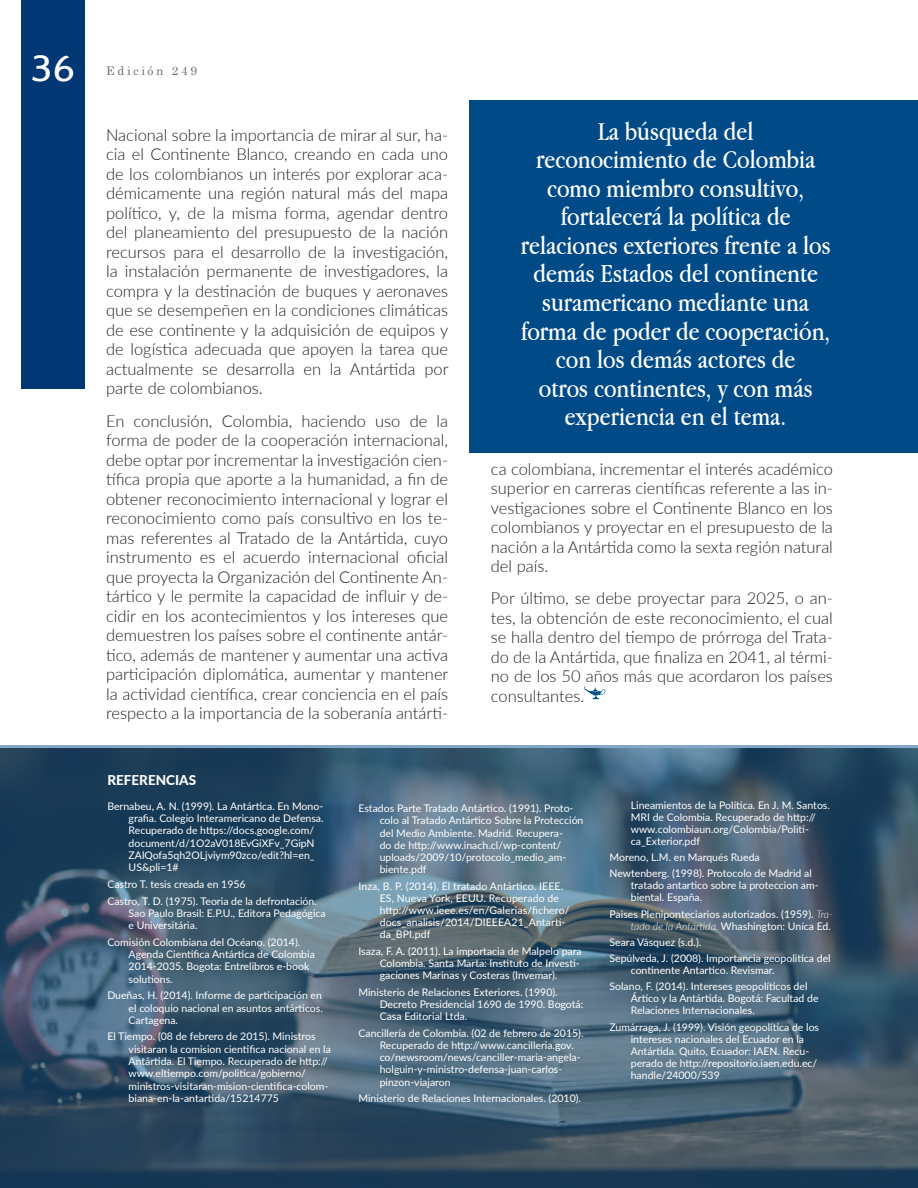
<style>
.page{position:relative;width:918px;height:1188px;background:#fff}
.page>*{position:absolute;margin:0;border:0;box-sizing:border-box;transform-origin:0 0}
.t1{font:36px "Cabin";color:#fff;scale:1.1 1}
.destacado_1{font:27px/28.5px "Apple Garamond";color:#fff;text-align:center}
.Parrafo{font:300 16.5px/19.5px "Lato";color:#231f20;text-align:justify}
.Titulo_-_referencias{font:800 13.5px "Lato";color:#fff}
.t2{font:12px "Century";letter-spacing:.22em;color:#6c6d70}
.txt-_referencia{font:10.5px/12.3px "Lato";color:#fff}
.s1{font-weight:300;font-style:italic}
</style>
<div class="page">
<svg style="left:0;top:745px;width:918px;height:443px;background:#3f5a6f"></svg>
<svg style="left:584px;top:686px;width:21px;height:13px"></svg>
<div style="left:470px;top:100px;width:448px;height:352px;background:#004b87"></div>
<div style="left:21px;top:0;width:64px;height:389px;background:#013874"></div>
<h1 class="t1" style="left:31px;top:46px;width:42px">36</h1>
<p class="t2" style="left:106px;top:61px;width:93px">Edición 249</p>
<p class="Parrafo" style="left:106px;top:125px;width:344px">Nacional sobre la importancia de mirar al sur, ha&shy;cia el Continente Blanco, creando en cada uno de los colombianos un interés por explorar aca&shy;démicamente una región natural más del mapa político, y, de la misma forma, agendar dentro del planeamiento del presupuesto de la nación recursos para el desarrollo de la investigación, la instalación permanente de investigadores, la compra y la destinación de buques y aeronaves que se desempeñen en la condiciones climáticas de ese continente y la adquisición de equipos y de logística adecuada que apoyen la tarea que actualmente se desarrolla en la Antártida por parte de colombianos.</p>
<p class="Parrafo" style="left:106px;top:410px;width:344px">En conclusión, Colombia, haciendo uso de la forma de poder de la cooperación internacional, debe optar por incrementar la investigación cien&shy;tífica propia que aporte a la humanidad, a fin de obtener reconocimiento internacional y lograr el reconocimiento como país consultivo en los te&shy;mas referentes al Tratado de la Antártida, cuyo instrumento es el acuerdo internacional oficial que proyecta la Organización del Continente An&shy;tártico y le permite la capacidad de influir y de&shy;cidir en los acontecimientos y los intereses que demuestren los países sobre el continente antár&shy;tico, además de mantener y aumentar una activa participación diplomática, aumentar y mantener la actividad científica, crear conciencia en el país respecto a la importancia de la soberanía antárti-</p>
<p class="destacado_1" style="left:521px;top:116px;width:311px">La búsqueda del reconocimiento de Colombia como miembro consultivo, fortalecerá la política de relaciones exteriores frente a los demás Estados del continente suramericano mediante una forma de poder de cooperación, con los demás actores de<br>otros continentes, y con más experiencia en el tema.</p>
<p class="Parrafo" style="left:491px;top:458px;width:344px">ca colombiana, incrementar el interés académico superior en carreras científicas referente a las in&shy;vestigaciones sobre el Continente Blanco en los colombianos y proyectar en el presupuesto de la nación a la Antártida como la sexta región natural del país.</p>
<p class="Parrafo" style="left:491px;top:588px;width:344px">Por último, se debe proyectar para 2025, o an&shy;tes, la obtención de este reconocimiento, el cual se halla dentro del tiempo de prórroga del Trata&shy;do de la Antártida, que finaliza en 2041, al térmi&shy;no de los 50 años más que acordaron los países consultantes.</p>
<p class="Titulo_-_referencias" style="left:107px;top:770px;width:90px">REFERENCIAS</p>
<p class="txt-_referencia" style="left:129px;top:799px;width:197px;text-indent:-21px">Bernabeu, A. N. (1999). La Antártica. En Mono&shy;grafia. Colegio Interamericano de Defensa.<br>Recuperado de https://docs.google.com/ document/d/1O2aV018EvGiXFv_7GipN ZAlQofa5qh2OLjviym90zco/edit?hl=en_ US&amp;pli=1#</p>
<p class="txt-_referencia" style="left:107px;top:878px;width:140px">Castro T. tesis creada en 1956</p>
<p class="txt-_referencia" style="left:129px;top:894px;width:199px;text-indent:-21px">Castro, T. D. (1975). Teoria de la defrontación.<br>Sao Paulo Brasil: E.P.U., Editora Pedagógica e Universitária.</p>
<p class="txt-_referencia" style="left:129px;top:935px;width:188px;text-indent:-21px">Comisión Colombiana del Océano. (2014).<br>Agenda Cientifica Antártica de Colombia 2014-2035. Bogota: Entrelibros e-book solutions.</p>
<p class="txt-_referencia" style="left:129px;top:989px;width:196px;text-align:justify;text-indent:-21px">Dueñas, H. (2014). Informe de participación en el coloquio nacional en asuntos antárticos.<br>Cartagena.</p>
<p class="txt-_referencia" style="left:129px;top:1030px;width:204px;text-indent:-21px">El Tiempo. (08 de febrero de 2015). Ministros visitaran la comision cientifica nacional en la Antártida. El Tiempo. Recuperado de http:// www.eltiempo.com/politica/gobierno/ ministros-visitaran-mision-cientifica-colom&shy;biana-en-la-antartida/15214775</p>
<p class="txt-_referencia" style="left:380px;top:802px;width:205px;text-indent:-21px">Estados Parte Tratado Antártico. (1991). Proto&shy;colo al Tratado Antártico Sobre la Protección del Medio Ambiente. Madrid. Recupera-<br>do de http://www.inach.cl/wp-content/ uploads/2009/10/protocolo_medio_am&shy;biente.pdf</p>
<p class="txt-_referencia" style="left:380px;top:879px;width:191px;text-indent:-21px">Inza, B. P. (2014). El tratado Antártico. IEEE.<br>ES, Nueva York, EEUU. Recuperado de http://www.ieee.es/en/Galerias/fichero/ docs_analisis/2014/DIEEEA21_Antarti&shy;da_BPI.pdf</p>
<p class="txt-_referencia" style="left:380px;top:945px;width:204px;text-indent:-21px">Isaza, F. A. (2011). La importacia de Malpelo para<br>Colombia. Santa Marta: Instituto de Investi&shy;gaciones Marinas y Costeras (Invemar).</p>
<p class="txt-_referencia" style="left:380px;top:986px;width:205px;text-indent:-21px">Ministerio de Relaciones Exteriores. (1990).<br>Decreto Presidencial 1690 de 1990. Bogotá:<br>Casa Editorial Ltda.</p>
<p class="txt-_referencia" style="left:380px;top:1026px;width:205px;text-indent:-21px">Cancillería de Colombia. (02 de febrero de 2015).<br>Recuperado de http://www.cancilleria.gov. co/newsroom/news/canciller-maria-angela&shy;holguin-y-ministro-defensa-juan-carlos&shy;pinzon-viajaron</p>
<p class="txt-_referencia" style="left:358px;top:1092px;width:224px">Ministerio de Relaciones Internacionales. (2010).</p>
<p class="txt-_referencia" style="left:631px;top:799px;width:201px">Lineamientos de la Política. En J. M. Santos.<br>MRI de Colombia. Recuperado de http:// www.colombiaun.org/Colombia/Politi&shy;ca_Exterior.pdf</p>
<p class="txt-_referencia" style="left:610px;top:851px;width:152px">Moreno, L.M. en Marqués Rueda</p>
<p class="txt-_referencia" style="left:631px;top:867px;width:189px;text-indent:-21px">Newtenberg. (1998). Protocolo de Madrid al tratado antartico sobre la proteccion am&shy;biental. España.</p>
<p class="txt-_referencia" style="left:610px;top:907px;width:225px;text-align:right">Paises Pleniponteciarios autorizados. (1959). <span class="s1">Tra&shy;tado de la Antártida.</span> Whashington: Uníca Ed.</p>
<p class="txt-_referencia" style="left:610px;top:936px;width:93px">Seara Vásquez (s.d.).</p>
<p class="txt-_referencia" style="left:631px;top:952px;width:201px;text-indent:-21px">Sepúlveda, J. (2008). Importancia geopolitica del continente Antartico. Revismar.</p>
<p class="txt-_referencia" style="left:631px;top:980px;width:189px;text-indent:-21px">Solano, F. (2014). Intereses geopolíticos del<br>Ártico y la Antártida. Bogotá: Facultad de<br>Relaciones Internacionales.</p>
<p class="txt-_referencia" style="left:631px;top:1020px;width:190px;text-indent:-21px">Zumárraga, J. (1999). Visión geopolítica de los intereses nacionales del Ecuador en la Antártida. Quito, Ecuador: IAEN. Recu&shy;perado de http://repositorio.iaen.edu.ec/ handle/24000/539</p>
</div>
